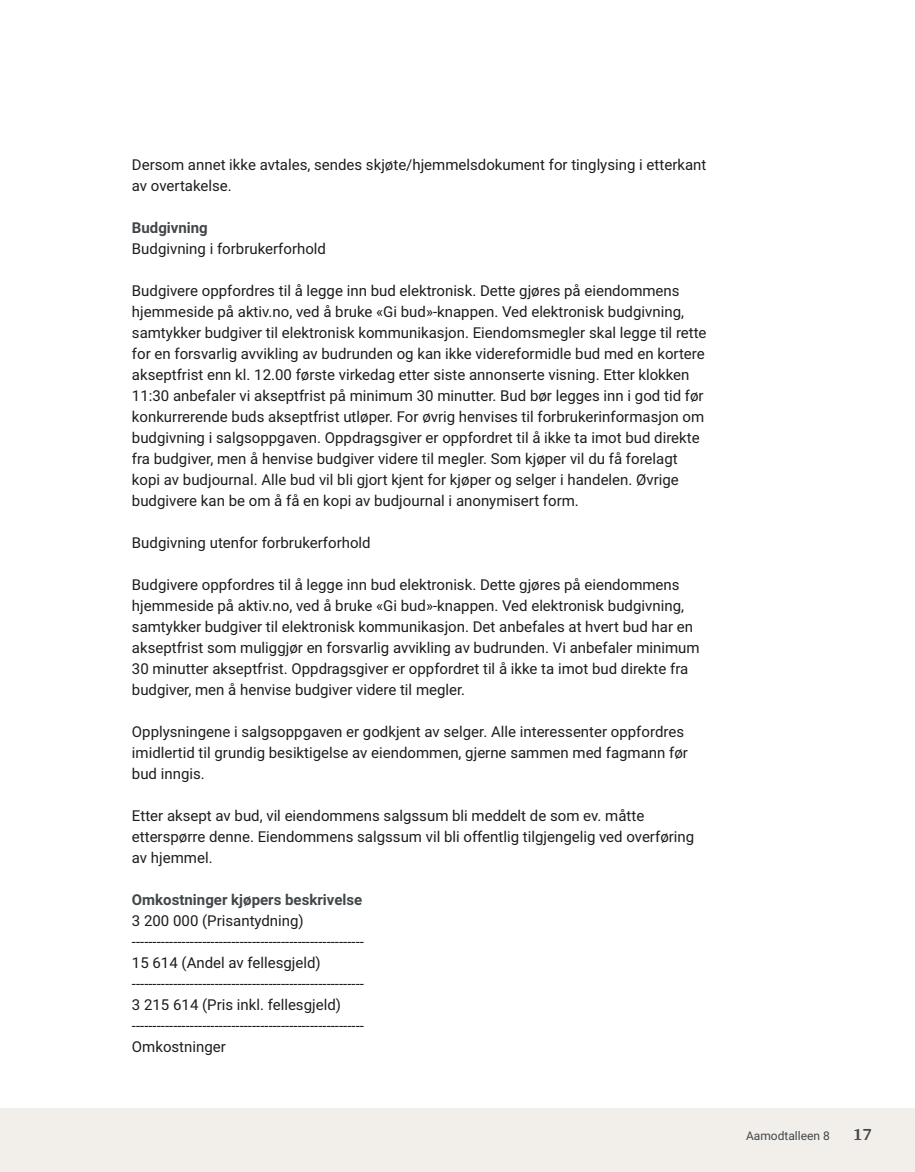
<style>
.page{position:relative;width:915px;height:1172px;background:#fff}
.page>*{position:absolute;margin:0;border:0;box-sizing:border-box;transform-origin:0 0}
.t1{font:700 18px "Arya";color:#414749}
.t2{font:15px/21px "Roboto Vitec";color:#1d1d1b}
.t3{font:700 15px "Roboto Vitec";color:#414749}
.t4{font:12px "Roboto Vitec";color:#414749}
</style>
<div class="page">
<div style="left:0;top:1108px;width:914px;height:64px;background:#f2eeea"></div>
<p class="t2" style="left:132px;top:153px;width:575px">Dersom annet ikke avtales, sendes skjøte/ hjemmelsdokument for tinglysing i etterkant av overtakelse.</p>
<p class="t3" style="left:132px;top:217px;width:77px">Budgivning</p>
<p class="t2" style="left:132px;top:237px;width:195px">Budgivning i forbrukerforhold</p>
<p class="t2" style="left:132px;top:279px;width:576px">Budgivere oppfordres til å legge inn bud elektronisk. Dette gjøres på eiendommens hjemmeside på aktiv.no, ved å bruke «Gi bud»‑knappen. Ved elektronisk budgivning, samtykker budgiver til elektronisk kommunikasjon. Eiendomsmegler skal legge til rette for en forsvarlig avvikling av budrunden og kan ikke videreformidle bud med en kortere akseptfrist enn kl. 12.00 første virkedag etter siste annonserte visning. Etter klokken 11:30 anbefaler vi akseptfrist på minimum 30 minutter. Bud bør legges inn i god tid før konkurrerende buds akseptfrist utløper. For øvrig henvises til forbrukerinformasjon om budgivning i salgsoppgaven. Oppdragsgiver er oppfordret til å ikke ta imot bud direkte fra budgiver, men å henvise budgiver videre til megler. Som kjøper vil du få forelagt kopi av budjournal. Alle bud vil bli gjort kjent for kjøper og selger i handelen. Øvrige budgivere kan be om å få en kopi av budjournal i anonymisert form.</p>
<p class="t2" style="left:132px;top:531px;width:240px">Budgivning utenfor forbrukerforhold</p>
<p class="t2" style="left:132px;top:573px;width:569px">Budgivere oppfordres til å legge inn bud elektronisk. Dette gjøres på eiendommens hjemmeside på aktiv.no, ved å bruke «Gi bud»‑knappen. Ved elektronisk budgivning, samtykker budgiver til elektronisk kommunikasjon. Det anbefales at hvert bud har en akseptfrist som muliggjør en forsvarlig avvikling av budrunden. Vi anbefaler minimum 30 minutter akseptfrist. Oppdragsgiver er oppfordret til å ikke ta imot bud direkte fra budgiver, men å henvise budgiver videre til megler.</p>
<p class="t2" style="left:132px;top:720px;width:557px">Opplysningene i salgsoppgaven er godkjent av selger. Alle interessenter oppfordres imidlertid til grundig besiktigelse av eiendommen, gjerne sammen med fagmann før bud inngis.</p>
<p class="t2" style="left:132px;top:804px;width:563px">Etter aksept av bud, vil eiendommens salgssum bli meddelt de som ev. måtte etterspørre denne. Eiendommens salgssum vil bli offentlig tilgjengelig ved overføring av hjemmel.</p>
<p class="t3" style="left:132px;top:889px;width:232px">Omkostninger kjøpers beskrivelse</p>
<p class="t2" style="left:132px;top:909px;width:210px">3 200 000 (Prisantydning) ‑‑‑‑‑‑‑‑‑‑‑‑‑‑‑‑‑‑‑‑‑‑‑‑‑‑‑‑‑‑‑‑‑‑‑‑‑-------------------<br>15 614 (Andel av fellesgjeld) ‑‑‑‑‑‑‑‑‑‑‑‑‑‑‑‑‑‑‑‑‑‑‑‑‑‑‑‑‑‑‑‑‑‑‑‑‑-------------------<br>3 215 614 (Pris inkl. fellesgjeld) ‑‑‑‑‑‑‑‑‑‑‑‑‑‑‑‑‑‑‑‑‑‑‑‑‑‑‑‑‑‑‑‑‑‑‑‑‑------------------- Omkostninger</p>
<p class="t4" style="left:745px;top:1127px;width:85px">Aamodtalleen 8</p>
<p class="t1" style="left:852px;top:1123px;width:21px">17</p>
</div>
